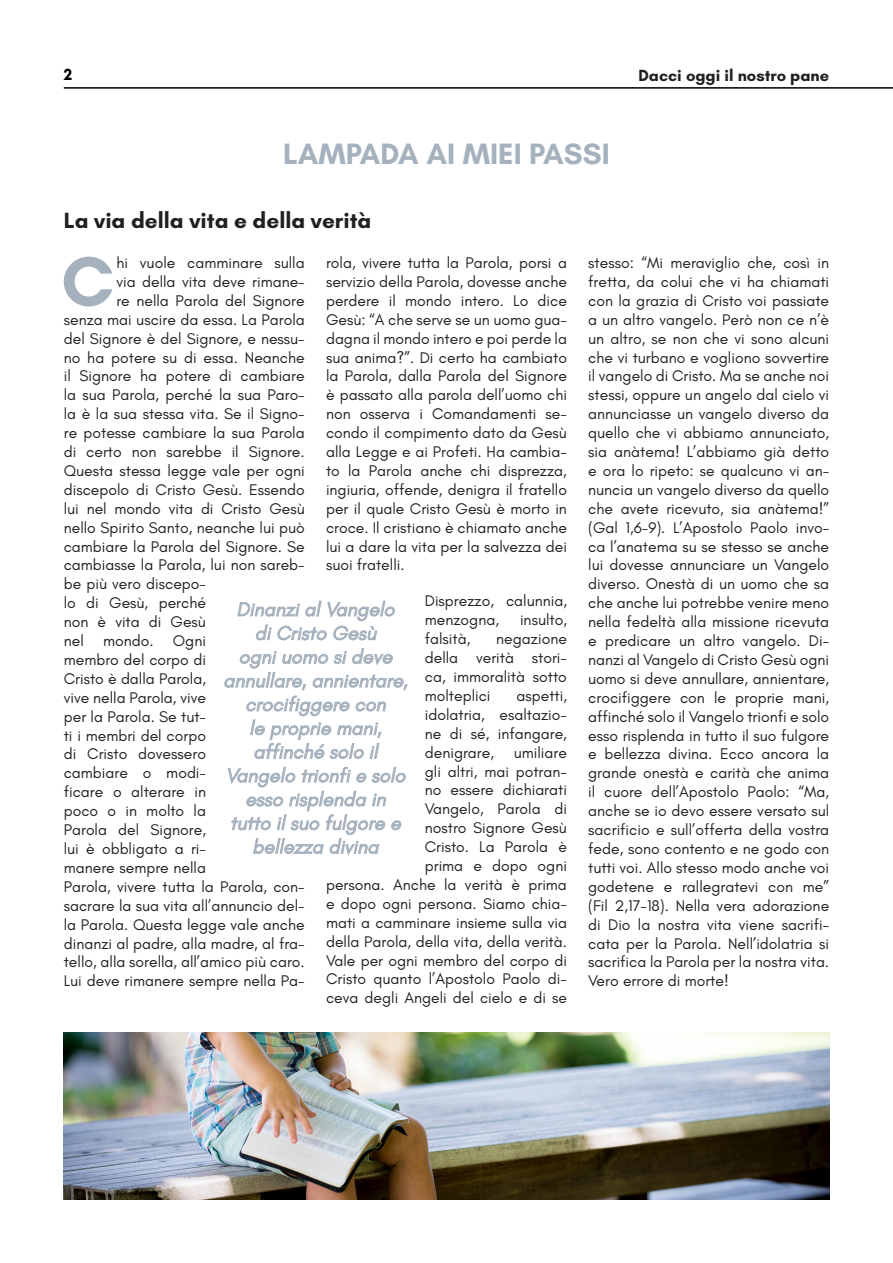
<style>
.page{position:relative;width:893px;height:1263px;background:#fff}
.page>*{position:absolute;margin:0;border:0;box-sizing:border-box;transform-origin:0 0}
.t1{font:700 71.4px "Glacial Indifference";color:#a5b1bd}
.t2{font:700 30px "Glacial Indifference";color:#a5b1bd}
.t3{font:700 22.5px "Glacial Indifference";color:#221f20}
.t4{font:italic 19.8px/23.7px "Glacial Indifference";color:#a5b1bd;text-align:center}
.t5{font:700 16.5px "Glacial Indifference";color:#221f20}
.t6{font:700 16.5px "Glacial Indifference";color:#000}
.t7{font:15.75px/18.9px "Glacial Indifference";color:#221f20;text-align:justify}
</style>
<div class="page">
<hr style="left:64px;top:87px;width:829px;height:2px;background:#000">
<img style="left:64px;top:1033px;width:765px;height:166px">
<svg style="left:224px;top:600px;width:184px;height:255px"></svg>
<p class="t6" style="left:64px;top:65px;width:10px">2</p>
<h2 class="t2" style="left:283px;top:135px;width:328px">LAMPADA AI MIEI PASSI</h2>
<p class="t5" style="left:638px;top:65px;width:192px">Dacci oggi il nostro pane</p>
<h3 class="t3" style="left:64px;top:206px;width:309px">La via della vita e della verità</h3>
<h1 class="t1" style="left:61px;top:237px;width:55px">C</h1>
<p class="t7" style="left:116px;top:253px;width:190px">hi vuole camminare sulla</p>
<p class="t7" style="left:326px;top:253px;width:242px">rola, vivere tutta la Parola, porsi a servizio della Parola, dovesse anche perdere il mondo intero. Lo dice Gesù: “A che serve se un uomo gua&shy;dagna il mondo intero e poi perde la sua anima?”. Di certo ha cambiato la Parola, dalla Parola del Signore è passato alla parola dell’uomo chi non osserva i Comandamenti se&shy;condo il compimento dato da Gesù alla Legge e ai Profeti. Ha cambia&shy;to la Parola anche chi disprezza, ingiuria, offende, denigra il fratello per il quale Cristo Gesù è morto in croce. Il cristiano è chiamato anche lui a dare la vita per la salvezza dei suoi fratelli.</p>
<p class="t7" style="left:425px;top:592px;width:144px">Disprezzo, calunnia, menzogna,</p>
<p class="t7" style="left:116px;top:272px;width:190px">via della vita deve rimane-</p>
<p class="t7" style="left:116px;top:291px;width:190px">re nella Parola del Signore</p>
<p class="t7" style="left:64px;top:310px;width:242px">senza mai uscire da essa. La Parola</p>
<p class="t7" style="left:64px;top:329px;width:242px">del Signore è del Signore, e nessu-</p>
<p class="t7" style="left:64px;top:348px;width:242px">no ha potere su di essa. Neanche</p>
<p class="t7" style="left:64px;top:367px;width:242px">il Signore ha potere di cambiare</p>
<p class="t7" style="left:64px;top:386px;width:242px">la sua Parola, perché la sua Paro-</p>
<p class="t7" style="left:64px;top:405px;width:242px">la è la sua stessa vita. Se il Signo-</p>
<p class="t7" style="left:64px;top:424px;width:242px">re potesse cambiare la sua Parola</p>
<p class="t7" style="left:64px;top:442px;width:242px">di certo non sarebbe il Signore.</p>
<p class="t7" style="left:64px;top:461px;width:242px">Questa stessa legge vale per ogni</p>
<p class="t7" style="left:64px;top:480px;width:242px">discepolo di Cristo Gesù. Essendo</p>
<p class="t7" style="left:64px;top:499px;width:242px">lui nel mondo vita di Cristo Gesù</p>
<p class="t7" style="left:64px;top:518px;width:242px">nello Spirito Santo, neanche lui può</p>
<p class="t7" style="left:64px;top:537px;width:242px">cambiare la Parola del Signore. Se</p>
<p class="t7" style="left:64px;top:556px;width:242px">cambiasse la Parola, lui non sareb-</p>
<p class="t7" style="left:64px;top:575px;width:144px">be più vero discepo-</p>
<p class="t7" style="left:64px;top:594px;width:144px">lo di Gesù, perché</p>
<p class="t7" style="left:64px;top:613px;width:144px">non è vita di Gesù</p>
<p class="t7" style="left:64px;top:631px;width:144px">nel mondo. Ogni</p>
<p class="t7" style="left:64px;top:650px;width:144px">membro del corpo di</p>
<p class="t7" style="left:64px;top:669px;width:144px">Cristo è dalla Parola,</p>
<p class="t7" style="left:64px;top:688px;width:144px">vive nella Parola, vive</p>
<p class="t7" style="left:64px;top:707px;width:144px">per la Parola. Se tut-</p>
<p class="t7" style="left:64px;top:726px;width:144px">ti i membri del corpo</p>
<p class="t7" style="left:64px;top:745px;width:144px">di Cristo dovessero</p>
<p class="t7" style="left:64px;top:764px;width:144px">cambiare o modi-</p>
<p class="t7" style="left:64px;top:783px;width:144px">ficare o alterare in</p>
<p class="t7" style="left:64px;top:802px;width:144px">poco o in molto la</p>
<p class="t7" style="left:64px;top:820px;width:144px">Parola del Signore,</p>
<p class="t7" style="left:64px;top:839px;width:144px">lui è obbligato a ri-</p>
<p class="t7" style="left:64px;top:858px;width:144px">manere sempre nella</p>
<p class="t7" style="left:64px;top:877px;width:242px">Parola, vivere tutta la Parola, con-</p>
<p class="t7" style="left:64px;top:896px;width:242px">sacrare la sua vita all’annuncio del-</p>
<p class="t7" style="left:64px;top:915px;width:242px">la Parola. Questa legge vale anche</p>
<p class="t7" style="left:64px;top:934px;width:242px">dinanzi al padre, alla madre, al fra-</p>
<p class="t7" style="left:64px;top:953px;width:242px">tello, alla sorella, all’amico più caro.</p>
<p class="t7" style="left:64px;top:972px;width:242px">Lui deve rimanere sempre nella Pa-</p>
<p class="t4" style="left:223px;top:598px;width:186px">Dinanzi al Vangelo<br>di Cristo Gesù<br>ogni uomo si deve annullare, annientare, crocifiggere con<br>le proprie mani, affinché solo il<br>Vangelo trionfi e solo esso risplenda in tutto il suo fulgore e bellezza divina</p>
<p class="t7" style="left:520px;top:611px;width:48px">insulto,</p>
<p class="t7" style="left:425px;top:630px;width:47px">falsità,</p>
<p class="t7" style="left:425px;top:630px;width:144px;text-indent:71px">negazione della verità stori&shy;ca, immoralità sotto molteplici</p>
<p class="t7" style="left:425px;top:686px;width:144px;text-indent:92px">aspetti, idolatria, esaltazio&shy;ne di sé, infangare, denigrare,</p>
<p class="t7" style="left:326px;top:743px;width:242px;text-align:right">umiliare<br>gli altri, mai potran-<br>no essere dichiarati<br>Vangelo, Parola di<br>nostro Signore Gesù<br>Cristo. La Parola è<br>prima e dopo ogni<br>persona. Anche la verità è prima e dopo ogni persona. Siamo chia&shy;mati a camminare insieme sulla via della Parola, della vita, della verità.<br>Vale per ogni membro del corpo di<br>Cristo quanto l’Apostolo Paolo di&shy;ceva degli Angeli del cielo e di se</p>
<p class="t7" style="left:588px;top:253px;width:242px">stesso: “Mi meraviglio che, così in fretta, da colui che vi ha chiamati con la grazia di Cristo voi passiate a un altro vangelo. Però non ce n’è un altro, se non che vi sono alcuni che vi turbano e vogliono sovvertire il vangelo di Cristo. Ma se anche noi stessi, oppure un angelo dal cielo vi annunciasse un vangelo diverso da quello che vi abbiamo annunciato, sia anàtema! L’abbiamo già detto e ora lo ripeto: se qualcuno vi an&shy;nuncia un vangelo diverso da quello che avete ricevuto, sia anàtema!” (Gal 1,6-9). L’Apostolo Paolo invo&shy;ca l’anatema su se stesso se anche lui dovesse annunciare un Vangelo diverso. Onestà di un uomo che sa che anche lui potrebbe venire meno nella fedeltà alla missione ricevuta e predicare un altro vangelo. Di&shy;nanzi al Vangelo di Cristo Gesù ogni uomo si deve annullare, annientare, crocifiggere con le proprie mani, affinché solo il Vangelo trionfi e solo esso risplenda in tutto il suo fulgore e bellezza divina. Ecco ancora la grande onestà e carità che anima il cuore dell’Apostolo Paolo: “Ma, anche se io devo essere versato sul sacrificio e sull’offerta della vostra fede, sono contento e ne godo con tutti voi. Allo stesso modo anche voi godetene e rallegratevi con me” (Fil 2,17-18). Nella vera adorazione di Dio la nostra vita viene sacrifi&shy;cata per la Parola. Nell’idolatria si sacrifica la Parola per la nostra vita.<br>Vero errore di morte!</p>
</div>
